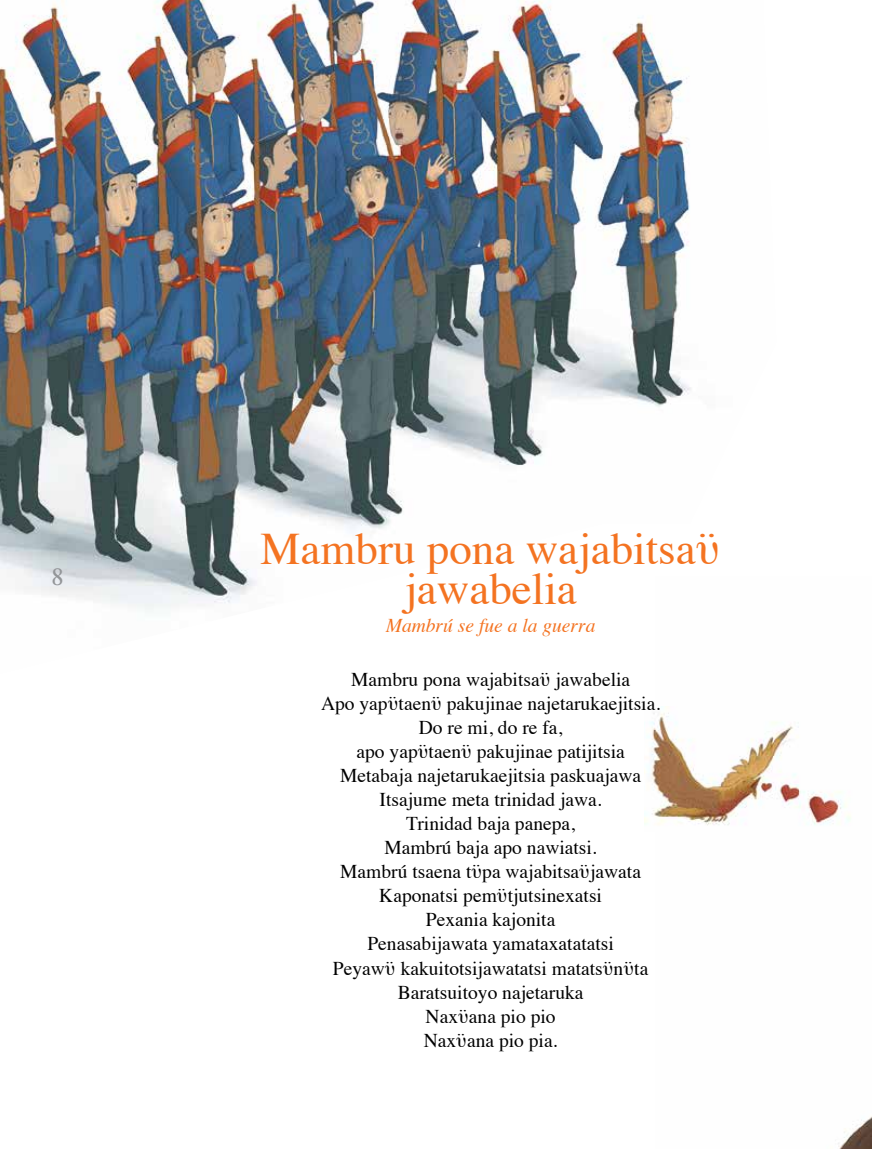
<style>
.page{position:relative;width:872px;height:1149px;background:#fff}
.page>*{position:absolute;margin:0;border:0;box-sizing:border-box;transform-origin:0 0}
.t1{font:45px/40.5px "Times";color:#f47321;text-align:center}
.t2{font:27px "Espinosa Nova";color:#939598}
.t3{font:19.5px/24px "Times";color:#000;text-align:center}
.t4{font:italic 19.5px "Times";color:#f47321}
</style>
<div class="page">
<img style="left:838px;top:1116px;width:34px;height:32px">
<img style="left:645px;top:706px;width:206px;height:120px">
<img style="left:0;top:0;width:691px;height:612px">
<h2 class="t2" style="left:51px;top:561px;width:14px">8</h2>
<h1 class="t1" style="left:261px;top:524px;width:461px">Mambru pona wajabitsaϋ jawabelia</h1>
<p class="t4" style="left:386px;top:608px;width:211px">Mambrú se fue a la guerra</p>
<p class="t3" style="left:321px;top:665px;width:341px">Mambru pona wajabitsaϋ jawabelia<br>Apo yapϋtaenϋ pakujinae najetarukaejitsia.<br>Do re mi, do re fa,<br>apo yapϋtaenϋ pakujinae patijitsia<br>Metabaja najetarukaejitsia paskuajawa<br>Itsajume meta trinidad jawa.<br>Trinidad baja panepa,<br>Mambrú baja apo nawiatsi.<br>Mambrú tsaena tϋpa wajabitsaϋjawata<br>Kaponatsi pemϋtjutsinexatsi<br>Pexania kajonita<br>Penasabijawata yamataxatatatsi<br>Peyawϋ kakuitotsijawatatsi matatsϋnϋta<br>Baratsuitoyo najetaruka<br>Naxϋana pio pio<br>Naxϋana pio pia.</p>
</div>
